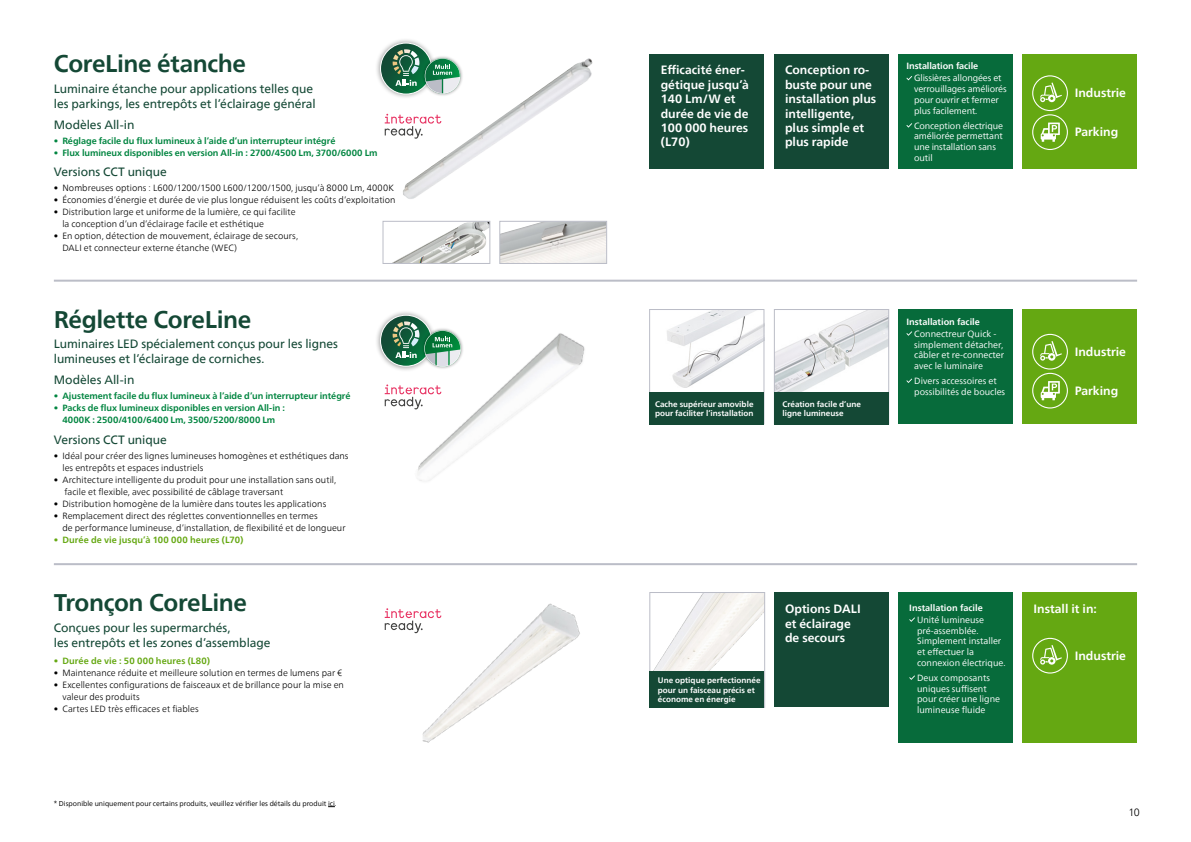
<style>
.page{position:relative;width:1191px;height:842px;background:#fff}
.page>*{position:absolute;margin:0;border:0;box-sizing:border-box;transform-origin:0 0}
.t1{font:700 24px "Neue Frutiger World";letter-spacing:-.015em;color:#144835}
.t2{font:12px/15px "Neue Frutiger World";letter-spacing:-.005em;color:#144835}
.t3{font:700 12px/14.4px "Neue Frutiger World";color:#fff}
.t4{font:300 10.5px "Neue Frutiger World";color:#000}
.t5{font:300 9px/12px "Neue Frutiger World";letter-spacing:.005em;color:#000}
.t6{font:9px/10.8px "Neue Frutiger World";color:#fff}
.t7{font:700 9px/12px "Neue Frutiger World";letter-spacing:-.005em;color:#008540;text-align:center}
.t8{font:700 9px "Neue Frutiger World";letter-spacing:.01em;color:#65a812}
.t9{font:700 9px "Neue Frutiger World";color:#fff}
.t10{font:700 8px/9.6px "Neue Frutiger World";color:#fff}
.t11{font:7px "Neue Frutiger World";color:#000}
</style>
<div class="page">
<img style="left:414px;top:61px;width:171px;height:118px">
<svg style="left:499px;top:221px;width:108px;height:43px"></svg>
<img style="left:417px;top:333px;width:168px;height:148px">
<img style="left:422px;top:603px;width:158px;height:140px">
<svg style="left:382px;top:221px;width:108px;height:43px"></svg>
<div style="left:375px;top:37px;width:62px;height:63px;background:#000;opacity:.4"></div>
<div style="left:421px;top:55px;width:42px;height:42px;background:#000;opacity:.4"></div>
<svg style="left:380px;top:43px;width:80px;height:52px"></svg>
<div style="left:375px;top:309px;width:62px;height:63px;background:#000;opacity:.4"></div>
<div style="left:421px;top:327px;width:43px;height:43px;background:#000;opacity:.4"></div>
<svg style="left:380px;top:315px;width:81px;height:52px"></svg>
<div style="left:379px;top:604px;width:67px;height:31px;background:#fff"></div>
<svg style="left:385px;top:608px;width:56px;height:25px"></svg>
<div style="left:898px;top:54px;width:114px;height:115px;background:#076b3b"></div>
<svg style="left:906px;top:76px;width:6px;height:4px"></svg>
<div style="left:898px;top:309px;width:114px;height:115px;background:#076b3b"></div>
<svg style="left:906px;top:331px;width:6px;height:5px"></svg>
<svg style="left:906px;top:379px;width:6px;height:4px"></svg>
<hr style="left:54px;top:563px;width:1083px;height:2px;background:#bbbdc7">
<hr style="left:54px;top:280px;width:1083px;height:2px;background:#bbbdc7">
<div style="left:379px;top:109px;width:67px;height:32px;background:#fff"></div>
<svg style="left:385px;top:114px;width:56px;height:25px"></svg>
<div style="left:379px;top:380px;width:67px;height:31px;background:#fff"></div>
<svg style="left:385px;top:384px;width:56px;height:25px"></svg>
<img style="left:667px;top:311px;width:95px;height:77px">
<div style="left:649px;top:309px;width:115px;height:115px;border:1px solid #bbbdc7"></div>
<img style="left:776px;top:311px;width:111px;height:81px">
<div style="left:774px;top:309px;width:115px;height:115px;border:1px solid #bbbdc7"></div>
<div style="left:649px;top:392px;width:115px;height:33px;background:#144835"></div>
<div style="left:774px;top:392px;width:115px;height:33px;background:#144835"></div>
<div style="left:898px;top:592px;width:114px;height:151px;background:#076b3b"></div>
<svg style="left:909px;top:617px;width:6px;height:5px"></svg>
<svg style="left:909px;top:675px;width:6px;height:5px"></svg>
<img style="left:651px;top:594px;width:112px;height:78px">
<div style="left:649px;top:592px;width:116px;height:115px;border:1px solid #bbbdc7"></div>
<div style="left:649px;top:672px;width:115px;height:36px;background:#144835"></div>
<div style="left:773px;top:592px;width:115px;height:115px;background:#144835"></div>
<div style="left:773px;top:54px;width:115px;height:115px;background:#144835"></div>
<div style="left:649px;top:54px;width:115px;height:115px;background:#144835"></div>
<div style="left:1022px;top:54px;width:115px;height:115px;background:#65a812"></div>
<svg style="left:1040px;top:123px;width:19px;height:19px"></svg>
<div style="left:1032px;top:114px;width:36px;height:36px;border:1px solid #fff;border-radius:50%"></div>
<svg style="left:1040px;top:83px;width:22px;height:19px"></svg>
<div style="left:1032px;top:75px;width:36px;height:36px;border:1px solid #fff;border-radius:50%"></div>
<div style="left:1022px;top:309px;width:115px;height:115px;background:#65a812"></div>
<svg style="left:1040px;top:381px;width:19px;height:19px"></svg>
<div style="left:1032px;top:373px;width:36px;height:35px;border:1px solid #fff;border-radius:50%"></div>
<svg style="left:1040px;top:341px;width:22px;height:20px"></svg>
<div style="left:1032px;top:334px;width:36px;height:36px;border:1px solid #fff;border-radius:50%"></div>
<div style="left:1022px;top:592px;width:115px;height:151px;background:#65a812"></div>
<svg style="left:1040px;top:645px;width:22px;height:20px"></svg>
<div style="left:1032px;top:638px;width:36px;height:35px;border:1px solid #fff;border-radius:50%"></div>
<h1 class="t1" style="left:54px;top:43px;width:194px">CoreLine étanche</h1>
<h2 class="t2" style="left:54px;top:82px;width:263px">Luminaire étanche pour applications telles que les parkings, les entrepôts et l’éclairage général</h2>
<h2 class="t2" style="left:54px;top:117px;width:82px">Modèles All-in</h2>
<p class="t7" style="left:54px;top:134px;width:283px">• Réglage facile du flux lumineux à l’aide d’un interrupteur intégré</p>
<p class="t7" style="left:54px;top:146px;width:325px">• Flux lumineux disponibles en version All-in : 2700/4500 Lm, 3700/6000 Lm</p>
<h2 class="t2" style="left:54px;top:165px;width:114px">Versions CCT unique</h2>
<p class="t5" style="left:54px;top:182px;width:342px">• Nombreuses options : L600/1200/1500 L600/1200/1500, jusqu’à 8000 Lm, 4000K</p>
<p class="t5" style="left:54px;top:194px;width:343px">• Économies d’énergie et durée de vie plus longue réduisent les coûts d’exploitation</p>
<p class="t5" style="left:62px;top:206px;width:235px;text-indent:-9px">• Distribution large et uniforme de la lumière, ce qui facilite la conception d’un d’éclairage facile et esthétique</p>
<p class="t5" style="left:62px;top:230px;width:237px;text-indent:-9px">• En option, détection de mouvement, éclairage de secours,<br>DALI et connecteur externe étanche (WEC)</p>
<h1 class="t1" style="left:54px;top:298px;width:199px">Réglette CoreLine</h1>
<h2 class="t2" style="left:54px;top:337px;width:286px">Luminaires LED spécialement conçus pour les lignes lumineuses et l’éclairage de corniches.</h2>
<h2 class="t2" style="left:54px;top:373px;width:82px">Modèles All-in</h2>
<p class="t7" style="left:54px;top:390px;width:298px">• Ajustement facile du flux lumineux à l’aide d’un interrupteur intégré</p>
<p class="t7" style="left:54px;top:402px;width:233px">• Packs de flux lumineux disponibles en version All-in :<br>4000K : 2500/4100/6400 Lm, 3500/5200/8000 Lm</p>
<h2 class="t2" style="left:54px;top:432px;width:114px">Versions CCT unique</h2>
<p class="t5" style="left:62px;top:449px;width:288px;text-indent:-9px">• Idéal pour créer des lignes lumineuses homogènes et esthétiques dans les entrepôts et espaces industriels</p>
<p class="t5" style="left:64px;top:473px;width:273px;text-indent:-11px">• Architecture intelligente du produit pour une installation sans outil, facile et flexible, avec possibilité de câblage traversant</p>
<p class="t5" style="left:54px;top:497px;width:274px">• Distribution homogène de la lumière dans toutes les applications</p>
<p class="t5" style="left:62px;top:509px;width:285px;text-indent:-9px">• Remplacement direct des réglettes conventionnelles en termes<br>de performance lumineuse, d’installation, de flexibilité et de longueur</p>
<p class="t8" style="left:54px;top:531px;width:191px">• Durée de vie jusqu’à 100 000 heures (L70)</p>
<h1 class="t1" style="left:54px;top:581px;width:195px">Tronçon CoreLine</h1>
<h2 class="t2" style="left:54px;top:620px;width:218px">Conçues pour les supermarchés,<br>les entrepôts et les zones d’assemblage</h2>
<p class="t8" style="left:54px;top:653px;width:158px">• Durée de vie : 50 000 heures (L80)</p>
<p class="t5" style="left:54px;top:667px;width:290px">• Maintenance réduite et meilleure solution en termes de lumens par €</p>
<p class="t5" style="left:62px;top:679px;width:283px;text-indent:-9px">• Excellentes configurations de faisceaux et de brillance pour la mise en valeur des produits</p>
<p class="t5" style="left:54px;top:703px;width:146px">• Cartes LED très efficaces et fiables</p>
<p class="t11" style="left:54px;top:798px;width:284px">* Disponible uniquement pour certains produits, veuillez vérifier les détails du produit ici.</p>
<h2 class="t3" style="left:660px;top:63px;width:90px">Efficacité éner&shy;gétique jusqu’à<br>140 Lm/W et durée de vie de<br>100 000 heures (L70)</h2>
<h2 class="t3" style="left:785px;top:63px;width:93px">Conception ro&shy;buste pour une installation plus intelligente, plus simple et plus rapide</h2>
<p class="t9" style="left:906px;top:58px;width:73px">Installation facile</p>
<p class="t6" style="left:914px;top:73px;width:94px">Glissières allongées et verrouillages améliorés pour ouvrir et fermer plus facilement.</p>
<p class="t6" style="left:914px;top:120px;width:90px">Conception électrique améliorée permettant une installation sans outil</p>
<p class="t10" style="left:655px;top:399px;width:100px">Cache supérieur amovible pour faciliter l’installation</p>
<p class="t10" style="left:782px;top:399px;width:80px">Création facile d’une ligne lumineuse</p>
<p class="t9" style="left:906px;top:314px;width:75px">Installation facile</p>
<p class="t6" style="left:914px;top:328px;width:91px">Connectreur Quick - simplement détacher, câbler et re-connecter avec le luminaire</p>
<p class="t6" style="left:914px;top:376px;width:92px">Divers accessoires et possibilités de boucles</p>
<h2 class="t3" style="left:1074px;top:85px;width:53px">Industrie</h2>
<h2 class="t3" style="left:1074px;top:124px;width:45px">Parking</h2>
<h2 class="t3" style="left:1074px;top:344px;width:53px">Industrie</h2>
<h2 class="t3" style="left:1074px;top:383px;width:45px">Parking</h2>
<p class="t10" style="left:658px;top:675px;width:104px">Une optique perfectionnée pour un faisceau précis et économe en énergie</p>
<h2 class="t3" style="left:785px;top:601px;width:77px">Options DALI et éclairage de secours</h2>
<p class="t9" style="left:909px;top:600px;width:75px">Installation facile</p>
<p class="t6" style="left:917px;top:614px;width:90px">Unité lumineuse pré-assemblée.<br>Simplement installer et effectuer la connexion électrique.</p>
<p class="t6" style="left:917px;top:672px;width:84px">Deux composants uniques suffisent pour créer une ligne lumineuse fluide</p>
<h2 class="t3" style="left:1033px;top:601px;width:65px">Install it in:</h2>
<h2 class="t3" style="left:1074px;top:648px;width:53px">Industrie</h2>
<p class="t4" style="left:1128px;top:804px;width:13px">10</p>
</div>
